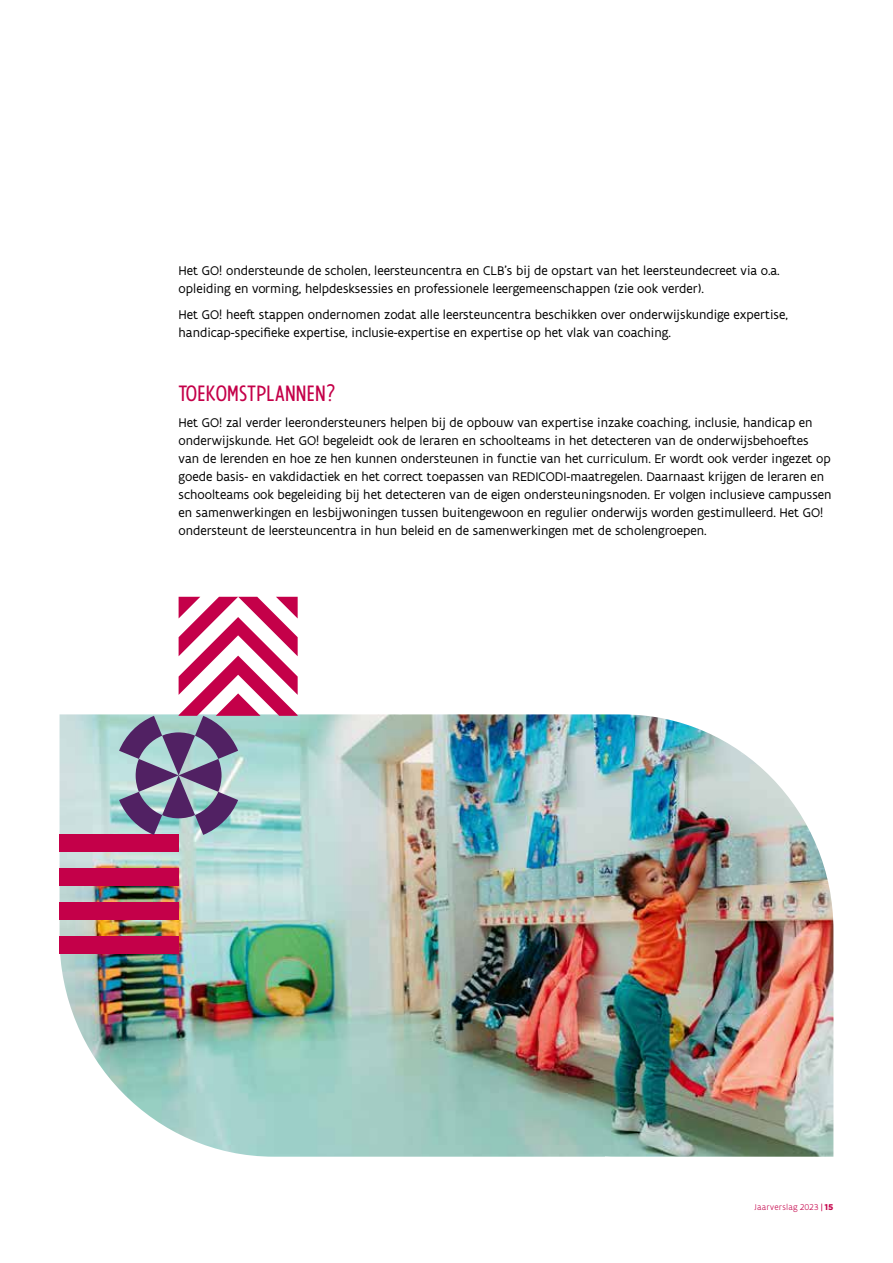
<style>
.page{position:relative;width:893px;height:1263px;background:#fff}
.page>*{position:absolute;margin:0;border:0;box-sizing:border-box;transform-origin:0 0}
.t1{font:condensed 24px "Flanders Art Sans";letter-spacing:.005em;color:#c40049}
.t2{font:13.5px/18px "Flanders Art Sans";color:#000}
.t3{font:300 9px "Flanders Art Sans";letter-spacing:.02em;color:#c40049}
.s1{font-weight:400;font-stretch:condensed}
.s2{font-weight:700}
</style>
<div class="page">
<img style="left:60px;top:714px;width:773px;height:443px">
<div style="left:60px;top:937px;width:119px;height:17px;background:#c40049"></div>
<div style="left:60px;top:903px;width:119px;height:17px;background:#c40049"></div>
<div style="left:60px;top:869px;width:119px;height:17px;background:#c40049"></div>
<div style="left:60px;top:835px;width:119px;height:17px;background:#c40049"></div>
<svg style="left:119px;top:597px;width:179px;height:238px"></svg>
<p class="t2" style="left:179px;top:261px;width:603px">Het GO! ondersteunde de scholen, leersteuncentra en CLB’s bij de opstart van het leersteundecreet via o.a. opleiding en vorming, helpdesksessies en professionele leergemeenschappen (zie ook verder).</p>
<p class="t2" style="left:179px;top:306px;width:611px">Het GO! heeft stappen ondernomen zodat alle leersteuncentra beschikken over onderwijskundige expertise, handicap-specifieke expertise, inclusie-expertise en expertise op het vlak van coaching.</p>
<h1 class="t1" style="left:179px;top:379px;width:159px">TOEKOMSTPLANNEN?</h1>
<p class="t2" style="left:179px;top:413px;width:654px">Het GO! zal verder leerondersteuners helpen bij de opbouw van expertise inzake coaching, inclusie, handicap en onderwijskunde. Het GO! begeleidt ook de leraren en schoolteams in het detecteren van de onderwijsbehoeftes van de lerenden en hoe ze hen kunnen ondersteunen in functie van het curriculum. Er wordt ook verder ingezet op goede basis- en vakdidactiek en het correct toepassen van REDICODI-maatregelen. Daarnaast krijgen de leraren en schoolteams ook begeleiding bij het detecteren van de eigen ondersteuningsnoden. Er volgen inclusieve campussen en samenwerkingen en lesbijwoningen tussen buitengewoon en regulier onderwijs worden gestimulleerd. Het GO! ondersteunt de leersteuncentra in hun beleid en de samenwerkingen met de scholengroepen.</p>
<p class="t3" style="left:754px;top:1202px;width:81px">Jaarverslag 2023 <span class="s1">|</span> <span class="s2">15</span></p>
</div>
